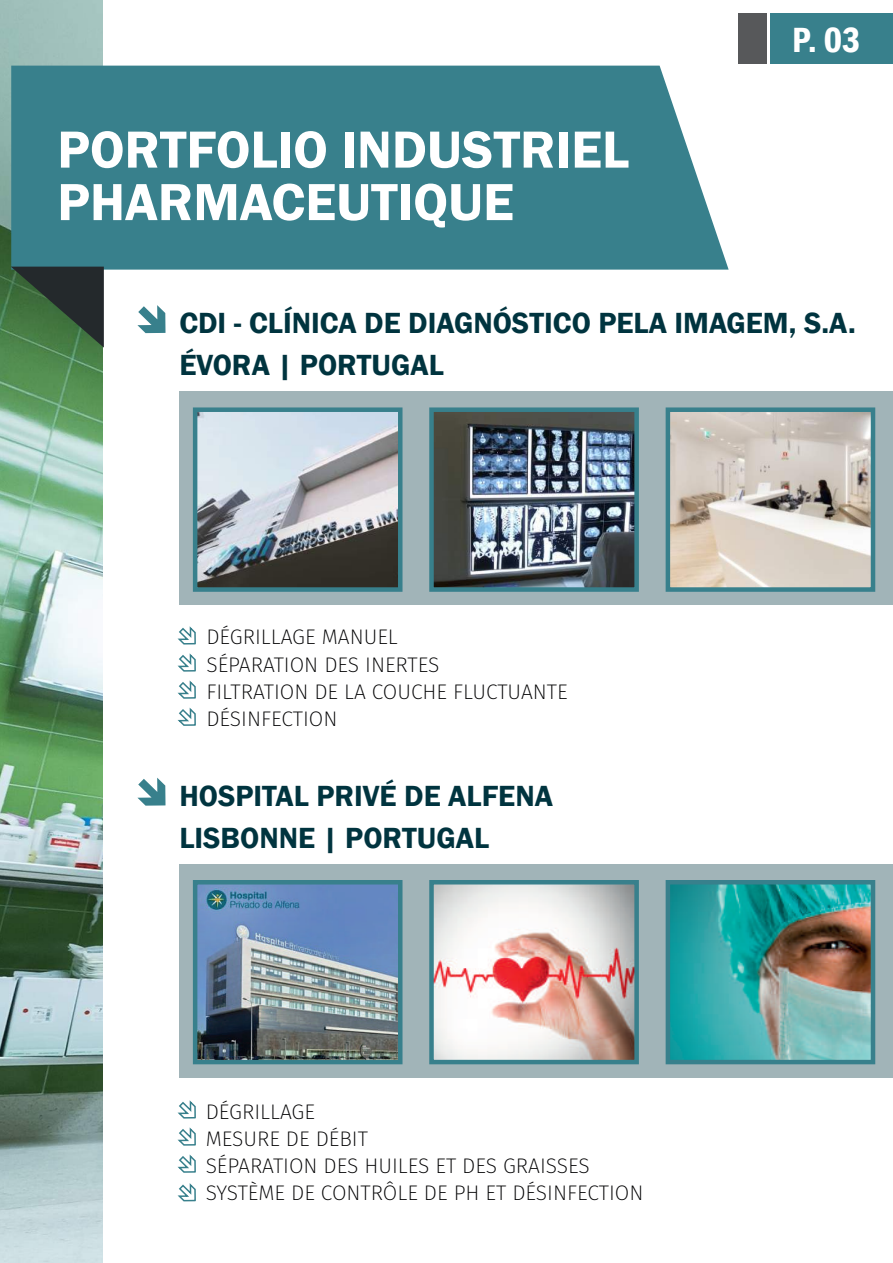
<style>
.page{position:relative;width:893px;height:1263px;background:#fff}
.page>*{position:absolute;margin:0;border:0;box-sizing:border-box;transform-origin:0 0}
.t1{font:600 54px/52.5px "Franklin Gothic";color:#fff}
.t2{font:600 condensed 36px "Franklin Gothic";color:#fff}
.t3{font:600 30px/42px "Franklin Gothic";color:#00343f}
.t4{font:200 21px/27px "Fira Sans";color:#000002}
</style>
<div class="page">
<img style="left:0;top:0;width:104px;height:1263px">
<div style="left:770px;top:13px;width:122px;height:51px;background:#38808c"></div>
<div style="left:738px;top:13px;width:28px;height:51px;background:#57585a"></div>
<div style="left:11px;top:66px;width:717px;height:204px;background:#38808c"></div>
<svg style="left:11px;top:267px;width:93px;height:81px;background:#345037"></svg>
<svg style="left:137px;top:305px;width:28px;height:28px"></svg>
<div style="left:179px;top:391px;width:713px;height:213px;background:#a1b4b8"></div>
<svg style="left:177px;top:626px;width:19px;height:19px"></svg>
<svg style="left:177px;top:653px;width:19px;height:19px"></svg>
<svg style="left:177px;top:680px;width:19px;height:19px"></svg>
<svg style="left:177px;top:707px;width:19px;height:19px"></svg>
<svg style="left:137px;top:778px;width:28px;height:28px"></svg>
<div style="left:179px;top:864px;width:713px;height:213px;background:#a1b4b8"></div>
<svg style="left:177px;top:1100px;width:19px;height:19px"></svg>
<svg style="left:177px;top:1127px;width:19px;height:19px"></svg>
<svg style="left:177px;top:1154px;width:19px;height:19px"></svg>
<svg style="left:177px;top:1183px;width:19px;height:19px"></svg>
<img style="left:198px;top:412px;width:199px;height:175px">
<div style="left:193px;top:407px;width:209px;height:185px;border:4px solid #38808c"></div>
<img style="left:434px;top:412px;width:200px;height:175px">
<div style="left:429px;top:407px;width:210px;height:185px;border:4px solid #38808c"></div>
<img style="left:670px;top:412px;width:200px;height:175px">
<div style="left:665px;top:407px;width:210px;height:185px;border:4px solid #38808c"></div>
<img style="left:198px;top:885px;width:199px;height:174px">
<div style="left:193px;top:880px;width:209px;height:184px;border:4px solid #38808c"></div>
<img style="left:434px;top:885px;width:200px;height:174px">
<div style="left:429px;top:880px;width:210px;height:184px;border:4px solid #38808c"></div>
<img style="left:670px;top:885px;width:200px;height:174px">
<div style="left:665px;top:880px;width:210px;height:184px;border:4px solid #38808c"></div>
<h1 class="t1" style="left:57px;top:124px;width:573px">PORTFOLIO INDUSTRIEL<br>PHARMACEUTIQUE</h1>
<h2 class="t2" style="left:792px;top:16px;width:70px">P. 03</h2>
<h3 class="t3" style="left:179px;top:302px;width:678px">CDI - CLÍNICA DE DIAGNÓSTICO PELA IMAGEM, S.A.<br>ÉVORA | PORTUGAL</h3>
<p class="t4" style="left:206px;top:624px;width:363px">DÉGRILLAGE MANUEL<br>SÉPARATION DES INERTES<br>FILTRATION DE LA COUCHE FLUCTUANTE<br>DÉSINFECTION</p>
<h3 class="t3" style="left:179px;top:775px;width:375px">HOSPITAL PRIVÉ DE ALFENA<br>LISBONNE | PORTUGAL</h3>
<p class="t4" style="left:206px;top:1099px;width:439px">DÉGRILLAGE<br>MESURE DE DÉBIT<br>SÉPARATION DES HUILES ET DES GRAISSES<br>SYSTÈME DE CONTRÔLE DE PH ET DÉSINFECTION</p>
</div>
